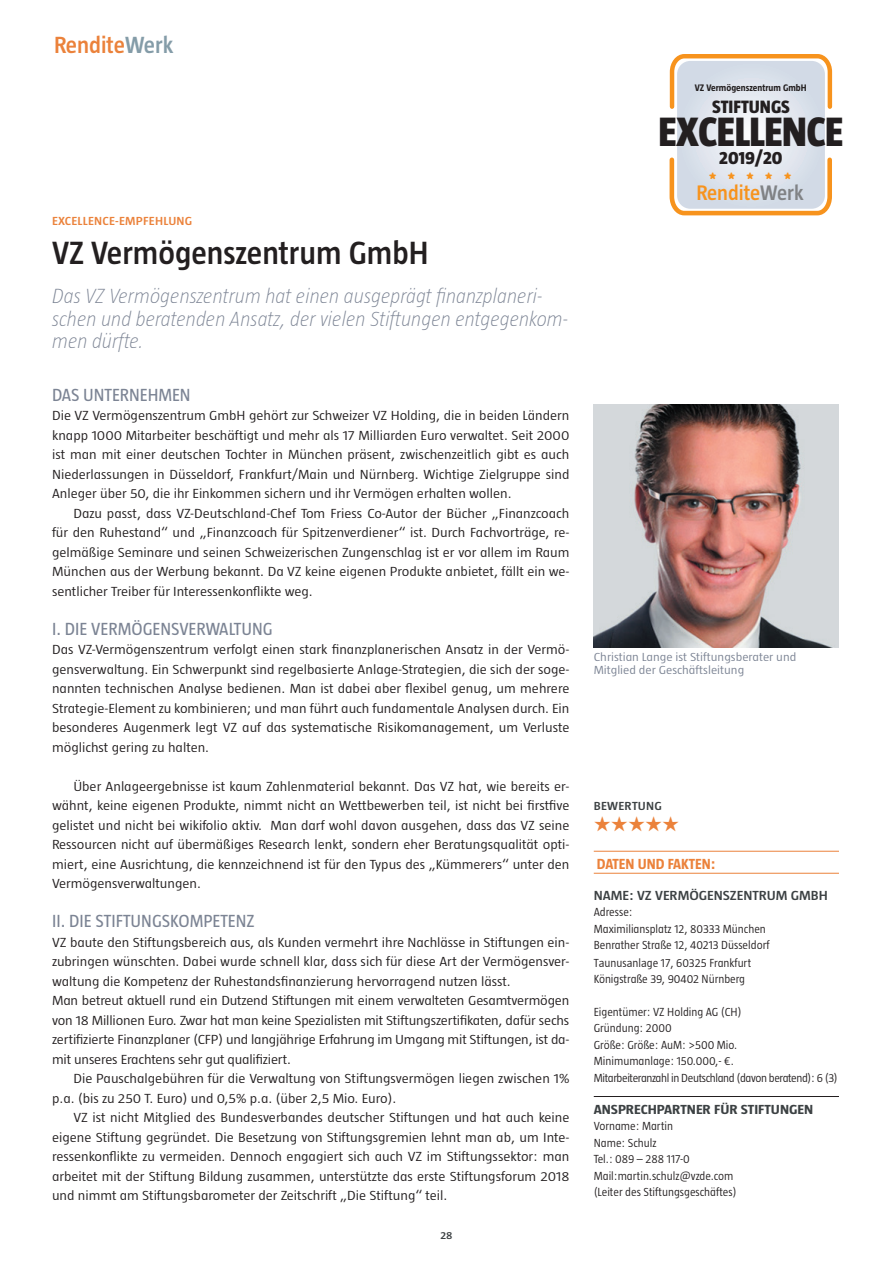
<style>
.page{position:relative;width:893px;height:1263px;background:#fff}
.page>*{position:absolute;margin:0;border:0;box-sizing:border-box;transform-origin:0 0}
.t1{font:800 42.15px "Taz";letter-spacing:-.02em;color:#231f20}
.t2{font:600 33px "Taz";color:#231f20}
.t3{font:600 24px "Taz";color:#eb823b}
.t4{font:600 21.6px "Taz";color:#f7931d}
.t5{font:italic 200 21px/22.5px "Taz";color:#7c8494}
.t6{font:21px "Zapf Dingbats ITC";color:#eb823b}
.t7{font:800 18.3px "Taz";color:#231f20}
.t8{font:18px "Taz";color:#7c8494}
.t9{font:700 15.15px "Berlin Sans";color:#f7931d}
.t10{font:700 15px "Taz";color:#eb823b}
.t11{font:300 13.5px/19.5px "Taz";color:#231f20;text-align:justify;scale:1.12 1}
.t12{font:700 13.5px "Taz";color:#3c4143;scale:1.12 1}
.t13{font:600 13.5px "Taz";color:#3c4143;scale:1.12 1}
.t14{font:300 12px/16.5px "Taz";color:#231f20}
.t15{font:300 12px/13.5px "Taz";color:#7c8494;scale:1.12 1}
.t16{font:600 12px "Taz";letter-spacing:.02em;color:#eb823b;scale:1.12 1}
.t17{font:600 12px "Taz";letter-spacing:.02em;color:#3c4143;scale:1.12 1}
.t18{font:600 10.5px "Taz";color:#3c4143;scale:1.12 1}
.t19{font:700 9.75px "Taz";color:#231f20}
.s1{color:#849ca8}
.s2{color:#808285}
</style>
<div class="page">
<hr style="left:594px;top:851px;width:245px;height:1px;background:#eb823b">
<hr style="left:594px;top:873px;width:245px;height:1px;background:#eb823b">
<hr style="left:594px;top:1096px;width:245px;height:1px;background:#231f20">
<svg style="left:669px;top:54px;width:164px;height:161px"></svg>
<img style="left:594px;top:405px;width:245px;height:242px">
<h3 class="t3" style="left:54px;top:33px;width:121px">Rendite<span class="s1">Werk</span></h3>
<p class="t16" style="left:52px;top:215px;width:127px">EXCELLENCE-EMPFEHLUNG</p>
<h2 class="t2" style="left:52px;top:236px;width:378px">VZ Vermögenszentrum GmbH</h2>
<h3 class="t5" style="left:52px;top:285px;width:517px">Das VZ Vermögenszentrum hat einen ausgeprägt finanzplaneri&shy;schen und beratenden Ansatz, der vielen Stiftungen entgegenkom&shy;men dürfte.</h3>
<h3 class="t8" style="left:52px;top:385px;width:140px">DAS UNTERNEHMEN</h3>
<p class="t11" style="left:52px;top:406px;width:463px">Die VZ Vermögenszentrum GmbH gehört zur Schweizer VZ Holding, die in beiden Ländern knapp 1000 Mitarbeiter beschäftigt und mehr als 17 Milliarden Euro verwaltet. Seit 2000 ist man mit einer deutschen Tochter in München präsent, zwischenzeitlich gibt es auch Niederlassungen in Düsseldorf, Frankfurt/Main und Nürnberg. Wichtige Zielgruppe sind Anleger über 50, die ihr Einkommen sichern und ihr Vermögen erhalten wollen.</p>
<p class="t11" style="left:52px;top:503px;width:463px;text-indent:21px">Dazu passt, dass VZ-Deutschland-Chef Tom Friess Co-Autor der Bücher „Finanzcoach für den Ruhestand“ und „Finanzcoach für Spitzenverdiener“ ist. Durch Fachvorträge, re&shy;gelmäßige Seminare und seinen Schweizerischen Zungenschlag ist er vor allem im Raum München aus der Werbung bekannt. Da VZ keine eigenen Produkte anbietet, fällt ein we&shy;sentlicher Treiber für Interessenkonflikte weg.</p>
<h3 class="t8" style="left:52px;top:619px;width:222px">I. DIE VERMÖGENSVERWALTUNG</h3>
<p class="t11" style="left:52px;top:640px;width:463px">Das VZ-Vermögenszentrum verfolgt einen stark finanzplanerischen Ansatz in der Vermö&shy;gensverwaltung. Ein Schwerpunkt sind regelbasierte Anlage-Strategien, die sich der soge&shy;nannten technischen Analyse bedienen. Man ist dabei aber flexibel genug, um mehrere Strategie-Element zu kombinieren; und man führt auch fundamentale Analysen durch. Ein besonderes Augenmerk legt VZ auf das systematische Risikomanagement, um Verluste möglichst gering zu halten.</p>
<p class="t11" style="left:52px;top:776px;width:463px;text-indent:21px">Über Anlageergebnisse ist kaum Zahlenmaterial bekannt. Das VZ hat, wie bereits er&shy;wähnt, keine eigenen Produkte, nimmt nicht an Wettbewerben teil, ist nicht bei firstfive gelistet und nicht bei wikifolio aktiv. Man darf wohl davon ausgehen, dass das VZ seine Ressourcen nicht auf übermäßiges Research lenkt, sondern eher Beratungsqualität opti&shy;miert, eine Ausrichtung, die kennzeichnend ist für den Typus des „Kümmerers“ unter den Vermögensverwaltungen.</p>
<h3 class="t8" style="left:52px;top:912px;width:204px">II. DIE STIFTUNGSKOMPETENZ</h3>
<p class="t11" style="left:52px;top:932px;width:463px;text-align:left">VZ baute den Stiftungsbereich aus, als Kunden vermehrt ihre Nachlässe in Stiftungen ein&shy;zubringen wünschten. Dabei wurde schnell klar, dass sich für diese Art der Vermögensver&shy;waltung die Kompetenz der Ruhestandsfinanzierung hervorragend nutzen lässt.<br>Man betreut aktuell rund ein Dutzend Stiftungen mit einem verwalteten Gesamtvermögen von 18 Millionen Euro. Zwar hat man keine Spezialisten mit Stiftungszertifikaten, dafür sechs zertifizierte Finanzplaner (CFP) und langjährige Erfahrung im Umgang mit Stiftungen, ist da&shy;mit unseres Erachtens sehr gut qualifiziert.</p>
<p class="t11" style="left:52px;top:1069px;width:463px;text-indent:21px">Die Pauschalgebühren für die Verwaltung von Stiftungsvermögen liegen zwischen 1% p.a. (bis zu 250 T. Euro) und 0,5% p.a. (über 2,5 Mio. Euro).</p>
<p class="t11" style="left:52px;top:1108px;width:463px;text-indent:21px">VZ ist nicht Mitglied des Bundesverbandes deutscher Stiftungen und hat auch keine eigene Stiftung gegründet. Die Besetzung von Stiftungsgremien lehnt man ab, um Inte&shy;ressenkonflikte zu vermeiden. Dennoch engagiert sich auch VZ im Stiftungssektor: man arbeitet mit der Stiftung Bildung zusammen, unterstützte das erste Stiftungsforum 2018 und nimmt am Stiftungsbarometer der Zeitschrift „Die Stiftung“ teil.</p>
<p class="t18" style="left:440px;top:1230px;width:12px">28</p>
<p class="t19" style="left:695px;top:83px;width:113px">VZ Vermögenszentrum GmbH</p>
<h1 class="t1" style="left:658px;top:110px;width:187px">EXCELLENCE</h1>
<h3 class="t4" style="left:696px;top:182px;width:109px">Rendite<span class="s2">Werk</span></h3>
<h3 class="t7" style="left:712px;top:97px;width:79px">STIFTUNGS</h3>
<h3 class="t7" style="left:719px;top:148px;width:65px">2019/20</h3>
<p class="t9" style="left:709px;top:170px;width:84px">* * * * *</p>
<p class="t15" style="left:594px;top:650px;width:182px">Christian Lange ist Stiftungsberater und<br>Mitglied der Geschäftsleitung</p>
<p class="t17" style="left:594px;top:800px;width:62px">BEWERTUNG</p>
<h3 class="t6" style="left:594px;top:814px;width:87px">★★★★★</h3>
<p class="t10" style="left:597px;top:856px;width:120px">DATEN UND FAKTEN:</p>
<p class="t13" style="left:594px;top:888px;width:211px">NAME: VZ VERMÖGENSZENTRUM GMBH</p>
<p class="t14" style="left:594px;top:904px;width:178px">Adresse:<br>Maximiliansplatz 12, 80333 München<br>Benrather Straße 12, 40213 Düsseldorf<br>Taunusanlage 17, 60325 Frankfurt<br>Königstraße 39, 90402 Nürnberg</p>
<p class="t14" style="left:594px;top:1003px;width:245px">Eigentümer: VZ Holding AG (CH)<br>Gründung: 2000<br>Größe: Größe: AuM: &gt;500 Mio.<br>Minimumanlage: 150.000,- €.<br>Mitarbeiteranzahl in Deutschland (davon beratend): 6 (3)</p>
<p class="t12" style="left:594px;top:1102px;width:198px">ANSPRECHPARTNER FÜR STIFTUNGEN</p>
<p class="t14" style="left:594px;top:1118px;width:144px">Vorname: Martin<br>Name: Schulz<br>Tel.: 089 – 288 117-0<br>Mail:martin.schulz@vzde.com (Leiter des Stiftungsgeschäftes)</p>
</div>
